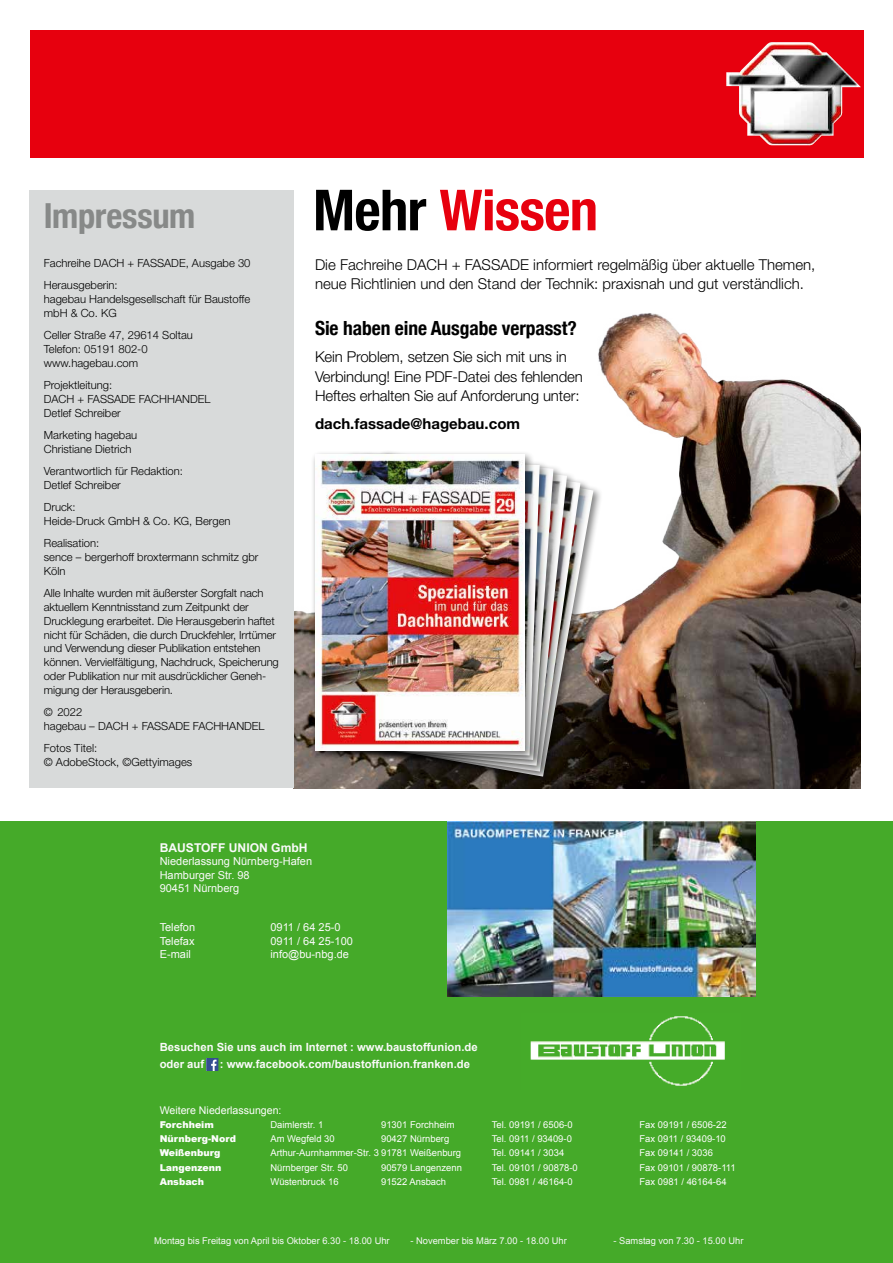
<style>
.page{position:relative;width:893px;height:1263px;background:#fff}
.page>*{position:absolute;margin:0;border:0;box-sizing:border-box;transform-origin:0 0}
.t1{font:700 condensed 56.7px "Helvetica Neue";letter-spacing:-.01em;color:#e7000e}
.t2{font:700 condensed 34.5px "Helvetica Neue";letter-spacing:-.01em;color:#878988}
.t3{font:700 condensed 19.5px "Helvetica Neue";letter-spacing:-.005em;color:#000}
.t4{font:300 15px/19.5px "Helvetica Neue";color:#000}
.t5{font:700 15px "Helvetica Neue";color:#000}
.t6{font:700 12.15px "Arial";color:#fafafa}
.t7{font:300 11.25px/13.8px "Helvetica Neue";color:#000}
.t8{font:700 11.25px/17.2px "Arial";color:#fafafa}
.t9{font:10.95px/13.2px "Arial";color:#fafafa}
.t10{font:10.65px "Arial";color:#fdfdfd}
.t11{font:9.45px "Arial";color:#fdfdfd}
.t12{font:900 9.45px "Arial";color:#fdfdfd}
.t13{font:9.3px "Arial";color:#f7f8f8}
.s1{color:#000}
</style>
<div class="page">
<div style="left:30px;top:30px;width:833px;height:127px;background:#e7000e"></div>
<img style="left:726px;top:42px;width:135px;height:103px">
<img style="left:294px;top:313px;width:567px;height:475px">
<div style="left:328px;top:449px;width:275px;height:337px;background:#000;opacity:.5"></div>
<div style="left:332px;top:450px;width:258px;height:331px;background:#000;opacity:.5"></div>
<div style="left:328px;top:450px;width:249px;height:325px;background:#000;opacity:.5"></div>
<div style="left:324px;top:450px;width:240px;height:320px;background:#000;opacity:.5"></div>
<div style="left:320px;top:454px;width:230px;height:312px;background:#000;opacity:.5"></div>
<img style="left:535px;top:458px;width:5px;height:297px">
<div style="left:311px;top:450px;width:224px;height:311px;background:#000;opacity:.5"></div>
<img style="left:315px;top:454px;width:209px;height:297px">
<div style="left:30px;top:190px;width:264px;height:598px;background:#d8dada"></div>
<div style="left:0;top:821px;width:893px;height:442px;background:#45aa29"></div>
<img style="left:448px;top:821px;width:307px;height:175px">
<div style="left:206px;top:1058px;width:12px;height:13px;background:#354e90"></div>
<svg style="left:211px;top:1060px;width:6px;height:11px"></svg>
<img style="left:530px;top:1016px;width:195px;height:70px">
<h2 class="t2" style="left:44px;top:194px;width:153px">Impressum</h2>
<p class="t7" style="left:44px;top:251px;width:208px;line-height:22.4px">Fachreihe DACH + FASSADE, Ausgabe 30<br>Herausgeberin:</p>
<p class="t7" style="left:44px;top:292px;width:208px">hagebau Handelsgesellschaft für Baustoffe mbH &amp; Co. KG</p>
<p class="t7" style="left:44px;top:328px;width:151px">Celler Straße 47, 29614 Soltau<br>Telefon: 05191 802-0 www.hagebau.com</p>
<p class="t7" style="left:44px;top:378px;width:168px">Projektleitung:<br>DACH + FASSADE FACHHANDEL<br>Detlef Schreiber</p>
<p class="t7" style="left:44px;top:428px;width:95px">Marketing hagebau<br>Christiane Dietrich</p>
<p class="t7" style="left:44px;top:464px;width:141px">Verantwortlich für Redaktion:<br>Detlef Schreiber</p>
<p class="t7" style="left:44px;top:500px;width:188px">Druck:<br>Heide-Druck GmbH &amp; Co. KG, Bergen</p>
<p class="t7" style="left:44px;top:536px;width:216px">Realisation:<br>sence – bergerhoff broxtermann schmitz gbr<br>Köln</p>
<p class="t7" style="left:44px;top:586px;width:237px">Alle Inhalte wurden mit äußerster Sorgfalt nach aktuellem Kenntnisstand zum Zeitpunkt der Drucklegung erarbeitet. Die Herausgeberin haftet nicht für Schäden, die durch Druckfehler, Irrtümer und Verwendung dieser Publikation entstehen können. Vervielfältigung, Nachdruck, Speicherung oder Publikation nur mit ausdrücklicher Geneh&shy;migung der Herausgeberin.</p>
<p class="t7" style="left:44px;top:705px;width:222px">© 2022<br>hagebau – DACH + FASSADE FACHHANDEL</p>
<p class="t7" style="left:44px;top:741px;width:150px">Fotos Titel:<br>© AdobeStock, ©Gettyimages</p>
<h1 class="t1" style="left:313px;top:176px;width:287px"><span class="s1">Mehr</span> Wissen</h1>
<h3 class="t4" style="left:315px;top:255px;width:502px">Die Fachreihe DACH + FASSADE informiert regelmäßig über aktuelle Themen, neue Richtlinien und den Stand der Technik: praxisnah und gut verständlich.</h3>
<h3 class="t3" style="left:315px;top:316px;width:263px">Sie haben eine Ausgabe verpasst?</h3>
<h3 class="t4" style="left:315px;top:347px;width:269px">Kein Problem, setzen Sie sich mit uns in<br>Verbindung! Eine PDF-Datei des fehlenden<br>Heftes erhalten Sie auf Anforderung unter:</h3>
<h3 class="t5" style="left:315px;top:415px;width:207px">dach.fassade@hagebau.com</h3>
<p class="t6" style="left:160px;top:840px;width:149px">BAUSTOFF UNION GmbH</p>
<p class="t9" style="left:160px;top:855px;width:154px">Niederlassung Nürnberg-Hafen<br>Hamburger Str. 98<br>90451 Nürnberg</p>
<p class="t9" style="left:160px;top:921px;width:37px">Telefon</p>
<p class="t9" style="left:270px;top:921px;width:72px">0911 / 64 25-0</p>
<p class="t9" style="left:160px;top:934px;width:36px">Telefax</p>
<p class="t9" style="left:270px;top:934px;width:84px">0911 / 64 25-100</p>
<p class="t9" style="left:160px;top:947px;width:33px">E-mail</p>
<p class="t9" style="left:270px;top:947px;width:80px">info@bu-nbg.de</p>
<p class="t8" style="left:160px;top:1039px;width:319px">Besuchen Sie uns auch im Internet : www.baustoffunion.de oder auf</p>
<p class="t8" style="left:220px;top:1056px;width:252px">: www.facebook.com/baustoffunion.franken.de</p>
<p class="t10" style="left:160px;top:1103px;width:123px">Weitere Niederlassungen:</p>
<p class="t12" style="left:160px;top:1118px;width:56px">Forchheim</p>
<p class="t11" style="left:270px;top:1118px;width:54px">Daimlerstr. 1</p>
<p class="t11" style="left:381px;top:1118px;width:75px">91301 Forchheim</p>
<p class="t11" style="left:492px;top:1118px;width:82px">Tel. 09191 / 6506-0</p>
<p class="t11" style="left:639px;top:1118px;width:89px">Fax 09191 / 6506-22</p>
<p class="t12" style="left:160px;top:1132px;width:78px">Nürnberg-Nord</p>
<p class="t11" style="left:270px;top:1133px;width:66px">Am Wegfeld 30</p>
<p class="t11" style="left:381px;top:1133px;width:70px">90427 Nürnberg</p>
<p class="t11" style="left:492px;top:1133px;width:82px">Tel. 0911 / 93409-0</p>
<p class="t11" style="left:639px;top:1133px;width:88px">Fax 0911 / 93409-10</p>
<p class="t12" style="left:160px;top:1146px;width:62px">Weißenburg</p>
<p class="t11" style="left:270px;top:1147px;width:192px">Arthur-Aurnhammer-Str. 3 91781 Weißenburg</p>
<p class="t11" style="left:492px;top:1147px;width:74px">Tel. 09141 / 3034</p>
<p class="t11" style="left:639px;top:1147px;width:75px">Fax 09141 / 3036</p>
<p class="t12" style="left:160px;top:1160px;width:63px">Langenzenn</p>
<p class="t11" style="left:270px;top:1161px;width:79px">Nürnberger Str. 50</p>
<p class="t11" style="left:381px;top:1161px;width:82px">90579 Langenzenn</p>
<p class="t11" style="left:492px;top:1161px;width:87px">Tel. 09101 / 90878-0</p>
<p class="t11" style="left:639px;top:1161px;width:98px">Fax 09101 / 90878-111</p>
<p class="t12" style="left:160px;top:1174px;width:46px">Ansbach</p>
<p class="t11" style="left:270px;top:1175px;width:70px">Wüstenbruck 16</p>
<p class="t11" style="left:381px;top:1175px;width:67px">91522 Ansbach</p>
<p class="t11" style="left:492px;top:1175px;width:82px">Tel. 0981 / 46164-0</p>
<p class="t11" style="left:639px;top:1175px;width:89px">Fax 0981 / 46164-64</p>
<p class="t13" style="left:154px;top:1235px;width:237px">Montag bis Freitag von April bis Oktober 6.30 - 18.00 Uhr</p>
<p class="t13" style="left:410px;top:1235px;width:158px">- November bis März 7.00 - 18.00 Uhr</p>
<p class="t13" style="left:613px;top:1235px;width:131px">- Samstag von 7.30 - 15.00 Uhr</p>
</div>
